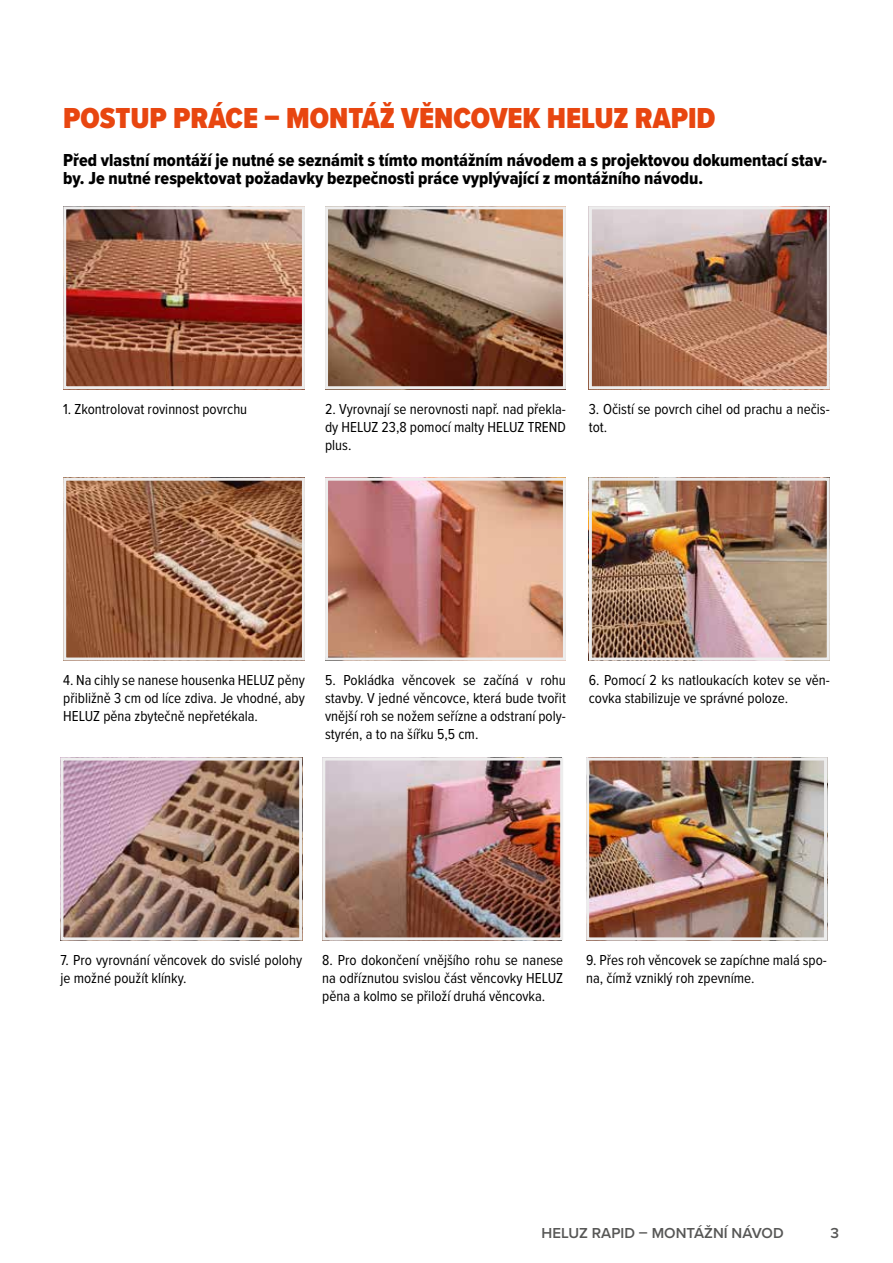
<style>
.page{position:relative;width:893px;height:1263px;background:#fff}
.page>*{position:absolute;margin:0;border:0;box-sizing:border-box;transform-origin:0 0}
.t1{font:900 30px "Proxima Nova Cond";color:#e84610}
.t2{font:18px/18px "Proxima Nova Cond Extrabld";color:#000}
.t3{font:15px/18px "Proxima Nova Cond";color:#000;text-align:justify}
.t4{font:600 15px "Proxima Nova";color:#575756}
</style>
<div class="page">
<img style="left:67px;top:210px;width:234px;height:175px">
<div style="left:63px;top:206px;width:242px;height:183px;border:3px solid #ededed"></div>
<img style="left:67px;top:482px;width:234px;height:174px">
<div style="left:63px;top:478px;width:242px;height:182px;border:3px solid #ededed"></div>
<img style="left:329px;top:210px;width:233px;height:175px">
<div style="left:325px;top:206px;width:241px;height:183px;border:3px solid #ededed"></div>
<img style="left:329px;top:482px;width:233px;height:174px">
<div style="left:325px;top:478px;width:241px;height:182px;border:3px solid #ededed"></div>
<img style="left:593px;top:210px;width:233px;height:175px">
<div style="left:589px;top:206px;width:241px;height:183px;border:3px solid #ededed"></div>
<img style="left:593px;top:482px;width:233px;height:174px">
<div style="left:589px;top:478px;width:241px;height:182px;border:3px solid #ededed"></div>
<img style="left:64px;top:761px;width:234px;height:175px">
<div style="left:60px;top:757px;width:242px;height:183px;border:3px solid #ededed"></div>
<img style="left:326px;top:761px;width:233px;height:175px">
<div style="left:322px;top:757px;width:241px;height:183px;border:3px solid #ededed"></div>
<img style="left:590px;top:761px;width:233px;height:175px">
<div style="left:586px;top:757px;width:241px;height:183px;border:3px solid #ededed"></div>
<h1 class="t1" style="left:63px;top:96px;width:654px">POSTUP PRÁCE – MONTÁŽ VĚNCOVEK HELUZ RAPID</h1>
<p class="t2" style="left:63px;top:150px;width:765px">Před vlastní montáží je nutné se seznámit s tímto montážním návodem a s projektovou dokumentací stav&shy;by. Je nutné respektovat požadavky bezpečnosti práce vyplývající z montážního návodu.</p>
<p class="t3" style="left:63px;top:399px;width:186px">1. Zkontrolovat rovinnost povrchu</p>
<p class="t3" style="left:325px;top:399px;width:242px">2. Vyrovnají se nerovnosti např. nad překla&shy;dy HELUZ 23,8 pomocí malty HELUZ TREND plus.</p>
<p class="t3" style="left:589px;top:399px;width:242px">3. Očistí se povrch cihel od prachu a nečis&shy;tot.</p>
<p class="t3" style="left:63px;top:670px;width:243px">4. Na cihly se nanese housenka HELUZ pěny přibližně 3 cm od líce zdiva. Je vhodné, aby HELUZ pěna zbytečně nepřetékala.</p>
<p class="t3" style="left:325px;top:670px;width:242px">5. Pokládka věncovek se začíná v rohu stavby. V jedné věncovce, která bude tvořit vnější roh se nožem seřízne a odstraní poly&shy;styrén, a to na šířku 5,5 cm.</p>
<p class="t3" style="left:589px;top:670px;width:242px">6. Pomocí 2 ks natloukacích kotev se věn&shy;covka stabilizuje ve správné poloze.</p>
<p class="t3" style="left:60px;top:950px;width:243px">7. Pro vyrovnání věncovek do svislé polohy je možné použít klínky.</p>
<p class="t3" style="left:322px;top:950px;width:242px">8. Pro dokončení vnějšího rohu se nanese na odříznutou svislou část věncovky HELUZ pěna a kolmo se přiloží druhá věncovka.</p>
<p class="t3" style="left:586px;top:950px;width:242px">9. Přes roh věncovek se zapíchne malá spo&shy;na, čímž vzniklý roh zpevníme.</p>
<p class="t4" style="left:541px;top:1222px;width:244px">HELUZ RAPID – MONTÁŽNÍ NÁVOD</p>
<p class="t4" style="left:830px;top:1222px;width:10px">3</p>
</div>
